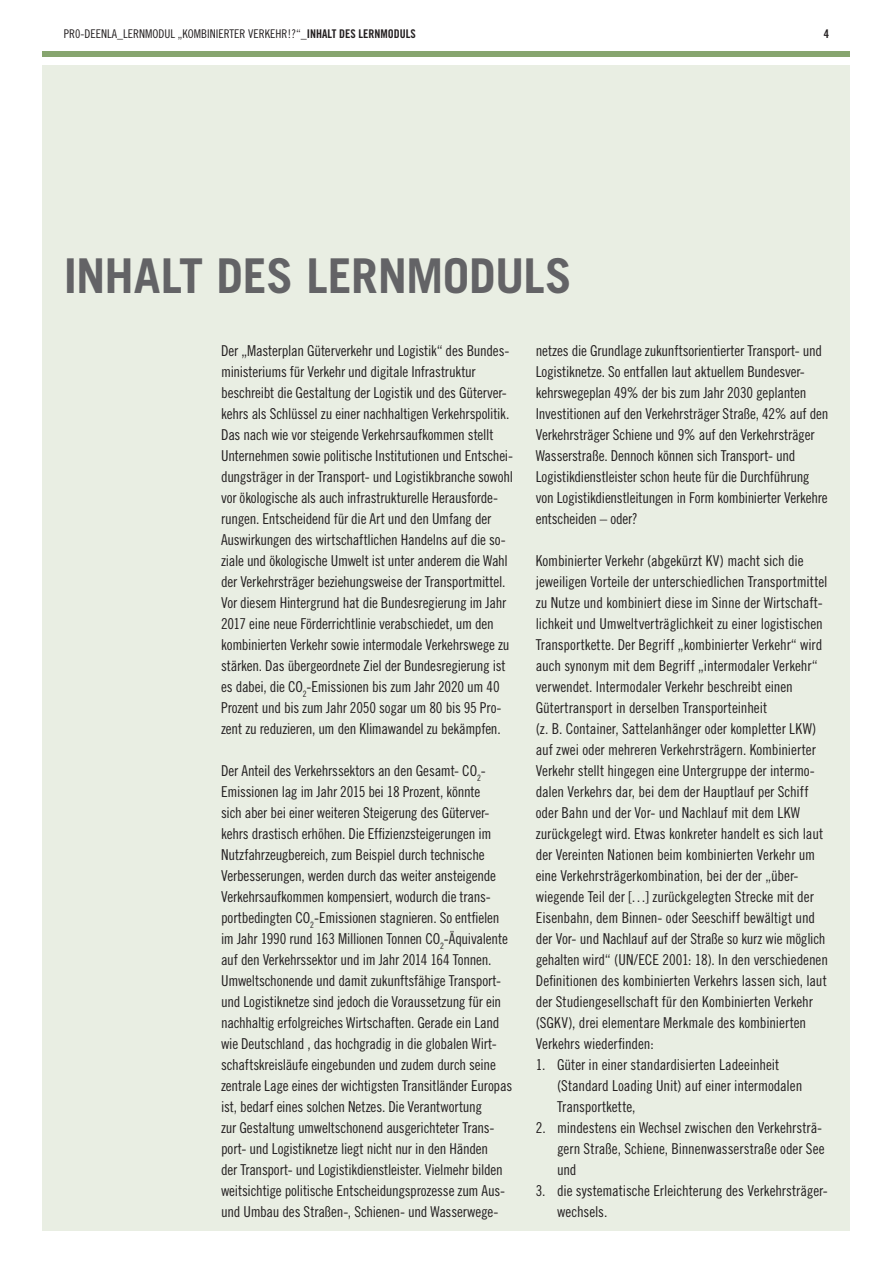
<style>
.page{position:relative;width:893px;height:1263px;background:#fff}
.page>*{position:absolute;margin:0;border:0;box-sizing:border-box;transform-origin:0 0}
.t1{font:700 48px "Trade Gothic LT Std";letter-spacing:-.01em;color:#636366}
.t2{font:15px/21px "Trade Gothic LT Std Cn 18";letter-spacing:-.015em;color:#231f20}
.t3{font:12px "Trade Gothic LT Std Cn 18";color:#231f20}
.t4{font:12px "Trade Gothic LT Std Bd Cn 20";color:#231f20}
.s1{font-family:"Trade Gothic LT Std Bd Cn 20"}
</style>
<div class="page">
<div style="left:43px;top:66px;width:807px;height:1165px;background:#e9eee3"></div>
<div style="left:43px;top:51px;width:807px;height:6px;background:#87a56f"></div>
<p class="t3" style="left:64px;top:27px;width:354px">PR0-DEENLA_LERNMODUL „KOMBINIERTER VERKEHR!?“_<span class="s1">INHALT DES LERNMODULS</span></p>
<p class="t4" style="left:824px;top:27px;width:7px">4</p>
<h1 class="t1" style="left:64px;top:246px;width:510px">INHALT DES LERNMODULS</h1>
<p class="t2" style="left:221px;top:340px;width:293px">Der „Masterplan Güterverkehr und Logistik“ des Bundes&shy;ministeriums für Verkehr und digitale Infrastruktur beschreibt die Gestaltung der Logistik und des Güterver&shy;kehrs als Schlüssel zu einer nachhaltigen Verkehrspolitik.<br>Das nach wie vor steigende Verkehrsaufkommen stellt Unternehmen sowie politische Institutionen und Entschei&shy;dungsträger in der Transport- und Logistikbranche sowohl vor ökologische als auch infrastrukturelle Herausforde&shy;rungen. Entscheidend für die Art und den Umfang der Auswirkungen des wirtschaftlichen Handelns auf die so&shy;ziale und ökologische Umwelt ist unter anderem die Wahl der Verkehrsträger beziehungsweise der Transportmittel.<br>Vor diesem Hintergrund hat die Bundesregierung im Jahr 2017 eine neue Förderrichtlinie verabschiedet, um den kombinierten Verkehr sowie intermodale Verkehrswege zu stärken. Das übergeordnete Ziel der Bundesregierung ist es dabei, die CO<sub>2</sub>-Emissionen bis zum Jahr 2020 um 40<br>Prozent und bis zum Jahr 2050 sogar um 80 bis 95 Pro&shy;zent zu reduzieren, um den Klimawandel zu bekämpfen.</p>
<p class="t2" style="left:221px;top:760px;width:293px">Der Anteil des Verkehrssektors an den Gesamt- CO<sub>2</sub>- Emissionen lag im Jahr 2015 bei 18 Prozent, könnte<br>sich aber bei einer weiteren Steigerung des Güterver&shy;kehrs drastisch erhöhen. Die Effizienzsteigerungen im Nutzfahrzeugbereich, zum Beispiel durch technische Verbesserungen, werden durch das weiter ansteigende Verkehrsaufkommen kompensiert, wodurch die trans&shy;portbedingten CO<sub>2</sub>-Emissionen stagnieren. So entfielen im Jahr 1990 rund 163 Millionen Tonnen CO<sub>2</sub>-Äquivalente auf den Verkehrssektor und im Jahr 2014 164 Tonnen.<br>Umweltschonende und damit zukunftsfähige Transport&shy;und Logistiknetze sind jedoch die Voraussetzung für ein nachhaltig erfolgreiches Wirtschaften. Gerade ein Land wie Deutschland , das hochgradig in die globalen Wirt&shy;schaftskreisläufe eingebunden und zudem durch seine zentrale Lage eines der wichtigsten Transitländer Europas ist, bedarf eines solchen Netzes. Die Verantwortung<br>zur Gestaltung umweltschonend ausgerichteter Trans&shy;port- und Logistiknetze liegt nicht nur in den Händen<br>der Transport- und Logistikdienstleister. Vielmehr bilden weitsichtige politische Entscheidungsprozesse zum Aus&shy;und Umbau des Straßen-, Schienen- und Wasserwege-</p>
<p class="t2" style="left:536px;top:340px;width:294px">netzes die Grundlage zukunftsorientierter Transport- und Logistiknetze. So entfallen laut aktuellem Bundesver&shy;kehrswegeplan 49% der bis zum Jahr 2030 geplanten Investitionen auf den Verkehrsträger Straße, 42% auf den Verkehrsträger Schiene und 9% auf den Verkehrsträger Wasserstraße. Dennoch können sich Transport- und Logistikdienstleister schon heute für die Durchführung von Logistikdienstleitungen in Form kombinierter Verkehre entscheiden – oder?</p>
<p class="t2" style="left:536px;top:550px;width:294px">Kombinierter Verkehr (abgekürzt KV) macht sich die jeweiligen Vorteile der unterschiedlichen Transportmittel zu Nutze und kombiniert diese im Sinne der Wirtschaft&shy;lichkeit und Umweltverträglichkeit zu einer logistischen Transportkette. Der Begriff „kombinierter Verkehr“ wird auch synonym mit dem Begriff „intermodaler Verkehr“ verwendet. Intermodaler Verkehr beschreibt einen Gütertransport in derselben Transporteinheit<br>(z. B. Container, Sattelanhänger oder kompletter LKW) auf zwei oder mehreren Verkehrsträgern. Kombinierter Verkehr stellt hingegen eine Untergruppe der intermo&shy;dalen Verkehrs dar, bei dem der Hauptlauf per Schiff oder Bahn und der Vor- und Nachlauf mit dem LKW zurückgelegt wird. Etwas konkreter handelt es sich laut der Vereinten Nationen beim kombinierten Verkehr um eine Verkehrsträgerkombination, bei der der „über&shy;wiegende Teil der […] zurückgelegten Strecke mit der Eisenbahn, dem Binnen- oder Seeschiff bewältigt und der Vor- und Nachlauf auf der Straße so kurz wie möglich gehalten wird“ (UN/ECE 2001: 18). In den verschiedenen Definitionen des kombinierten Verkehrs lassen sich, laut der Studiengesellschaft für den Kombinierten Verkehr (SGKV), drei elementare Merkmale des kombinierten Verkehrs wiederfinden:</p>
<p class="t2" style="left:557px;top:1054px;width:247px;text-indent:-21px">1. Güter in einer standardisierten Ladeeinheit (Standard Loading Unit) auf einer intermodalen<br>Transportkette,</p>
<p class="t2" style="left:557px;top:1117px;width:269px;text-indent:-21px">2. mindestens ein Wechsel zwischen den Verkehrsträ&shy;gern Straße, Schiene, Binnenwasserstraße oder See und</p>
<p class="t2" style="left:557px;top:1180px;width:272px;text-indent:-21px">3. die systematische Erleichterung des Verkehrsträger&shy;wechsels.</p>
</div>
